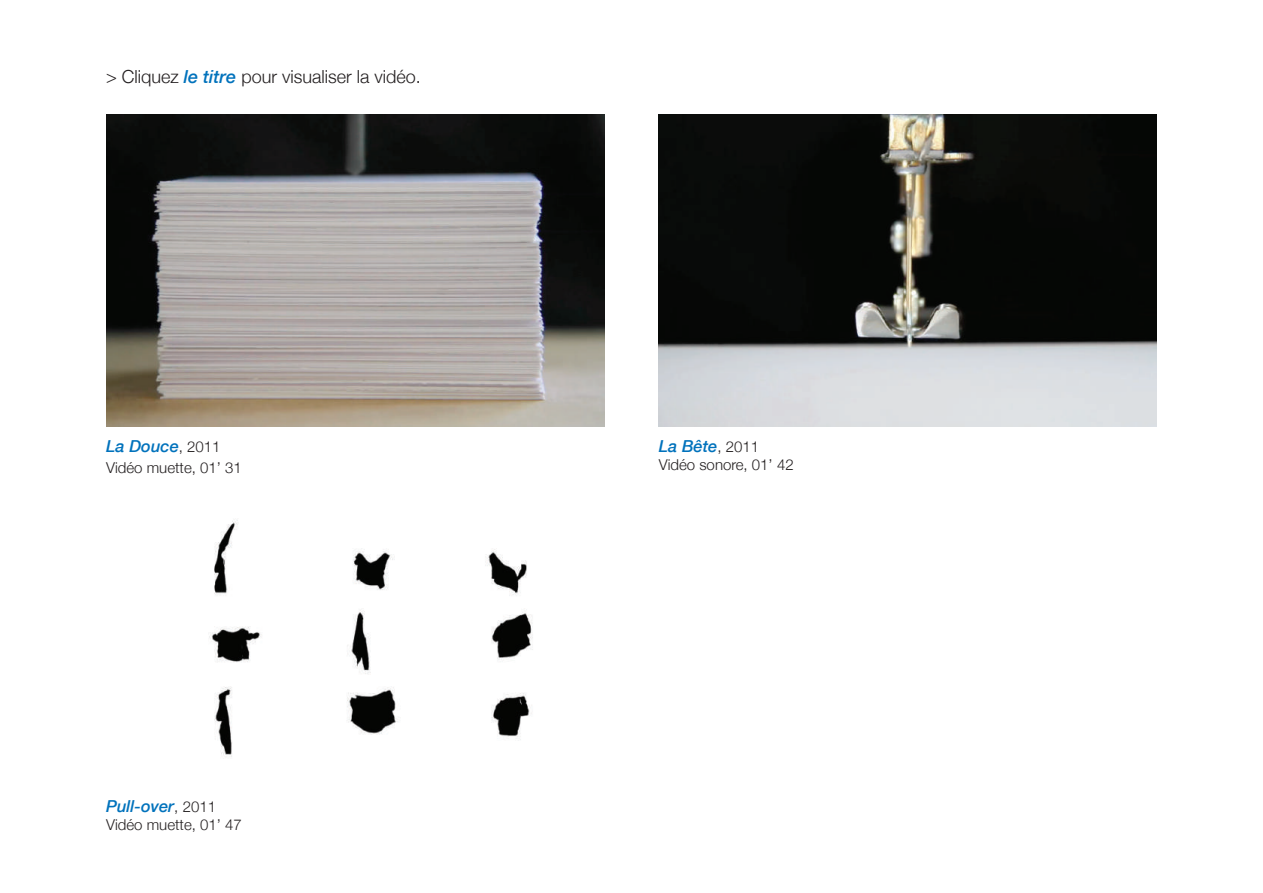
<style>
.page{position:relative;width:1263px;height:893px;background:#fff}
.page>*{position:absolute;margin:0;border:0;box-sizing:border-box;transform-origin:0 0}
.t1{font:300 18px "Helvetica Neue";color:#231f20}
.t2{font:italic 500 16.5px "Helvetica Neue";color:#0072bc}
.t3{font:300 15px "Helvetica Neue";color:#231f20}
.s1{font-weight:500;font-style:italic;color:#0072bc}
.s2{font-weight:300;font-style:normal;font-size:15px;color:#231f20}
</style>
<div class="page">
<img style="left:106px;top:115px;width:498px;height:311px">
<img style="left:659px;top:115px;width:498px;height:311px">
<img style="left:209px;top:520px;width:324px;height:237px">
<p class="t1" style="left:106px;top:62px;width:316px">&gt; Cliquez <span class="s1">le titre</span> pour visualiser la vidéo.</p>
<p class="t2" style="left:106px;top:432px;width:116px">La Douce<span class="s2">, 2011</span></p>
<p class="t3" style="left:106px;top:456px;width:137px">Vidéo muette, 01’ 31</p>
<p class="t2" style="left:106px;top:792px;width:111px">Pull-over<span class="s2">, 2011</span></p>
<p class="t3" style="left:106px;top:813px;width:137px">Vidéo muette, 01’ 47</p>
<p class="t2" style="left:659px;top:432px;width:102px">La Bête<span class="s2">, 2011</span></p>
<p class="t3" style="left:659px;top:452px;width:136px">Vidéo sonore, 01’ 42</p>
</div>
